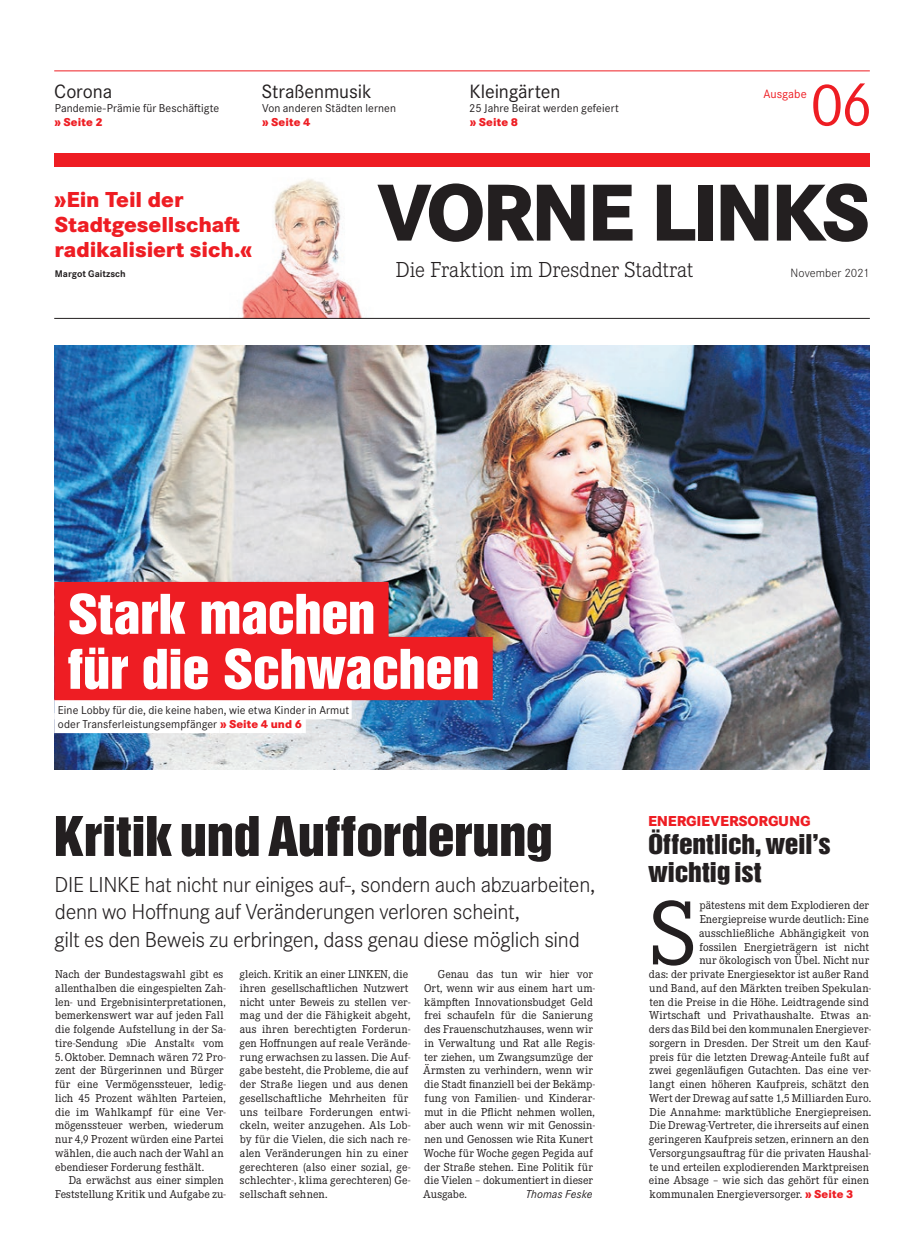
<style>
.page{position:relative;width:922px;height:1258px;background:#fff}
.page>*{position:absolute;margin:0;border:0;box-sizing:border-box;transform-origin:0 0}
.t1{font:94.38px "Corporate E Pro";color:#231f20}
.t2{font:800 83.75px "Corporate S Pro";letter-spacing:-.045em;color:#231f20;scale:.95 1}
.t3{font:62.5px "Corporate E Pro";color:#ee1d23}
.t4{font:50px/55px "Helvetica Inserat";letter-spacing:-.01em;color:#fff;scale:1.1 1}
.t5{font:50px "Helvetica Inserat";letter-spacing:-.01em;color:#231f20;scale:1.1 1}
.t6{font:25px/27.5px "Helvetica Inserat";letter-spacing:-.01em;color:#231f20;scale:1.1 1}
.t7{font:300 22.5px/27.5px "Corporate S Pro";letter-spacing:-.015em;color:#231f20}
.t8{font:800 22.5px/25px "Corporate S Pro";letter-spacing:-.005em;color:#ee1d23}
.t9{font:300 22.5px "Corporate E Pro";color:#231f20}
.t10{font:20px "Corporate S Pro";letter-spacing:-.005em;color:#231f20}
.t11{font:800 15px "Corporate S Pro";letter-spacing:-.015em;color:#ee1d23}
.t12{font:300 12.5px "Corporate S Pro";letter-spacing:.005em;color:#231f20}
.t13{font:12.5px "Corporate S Pro";letter-spacing:.005em;color:#ee1d23}
.t14{font:11.88px/13.8px "Corporate E Pro";letter-spacing:.005em;color:#231f20}
.t15{font:11.88px/13.8px "Corporate S Pro";letter-spacing:.005em;color:#231f20}
.t16{font:800 11.88px "Corporate S Pro";letter-spacing:.01em;color:#ee1d23}
.t17{font:italic 11.88px "Corporate S Pro";letter-spacing:.005em;color:#231f20}
.t18{font:700 10px "Corporate S Pro";color:#231f20}
.s1{font-weight:800;color:#ee1d23}
.s2{font-family:"Corporate S Pro";font-weight:800;color:#ee1d23}
</style>
<div class="page">
<hr style="left:54px;top:71px;width:815px;height:1px;background:#ee1d23">
<img style="left:230px;top:179px;width:151px;height:139px">
<img style="left:54px;top:346px;width:815px;height:423px">
<div style="left:54px;top:153px;width:815px;height:14px;background:#ee1d23"></div>
<hr style="left:54px;top:318px;width:815px;height:1px;background:#231f20">
<div style="left:54px;top:699px;width:297px;height:20px;background:#fff"></div>
<div style="left:54px;top:713px;width:166px;height:20px;background:#fff"></div>
<div style="left:220px;top:713px;width:82px;height:20px;background:#fff"></div>
<hr style="left:302px;top:713px;width:4px;height:20px;background:#fff">
<div style="left:54px;top:582px;width:334px;height:63px;background:#ee1d23"></div>
<div style="left:54px;top:637px;width:438px;height:63px;background:#ee1d23"></div>
<h3 class="t10" style="left:54px;top:77px;width:59px">Corona</h3>
<p class="t15" style="left:55px;top:100px;width:166px">Pandemie-Prämie für Beschäftigte</p>
<p class="t16" style="left:54px;top:112px;width:50px">» Seite 2</p>
<h3 class="t10" style="left:261px;top:77px;width:112px">Straßenmusik</h3>
<p class="t15" style="left:262px;top:100px;width:135px">Von anderen Städten lernen</p>
<p class="t16" style="left:262px;top:112px;width:50px">» Seite 4</p>
<h3 class="t10" style="left:469px;top:77px;width:92px">Kleingärten</h3>
<p class="t15" style="left:469px;top:100px;width:151px">25 Jahre Beirat werden gefeiert</p>
<p class="t16" style="left:469px;top:112px;width:50px">» Seite 8</p>
<h3 class="t3" style="left:811px;top:63px;width:63px">06</h3>
<p class="t13" style="left:763px;top:85px;width:45px">Ausgabe</p>
<h3 class="t8" style="left:54px;top:185px;width:201px">»Ein Teil der<br>Stadtgesellschaft radikalisiert sich.«</h3>
<p class="t18" style="left:55px;top:266px;width:72px">Margot Gaitzsch</p>
<h2 class="t2" style="left:377px;top:145px;width:519px">VORNE LINKS</h2>
<h3 class="t9" style="left:396px;top:255px;width:299px">Die Fraktion im Dresdner Stadtrat</h3>
<p class="t12" style="left:790px;top:264px;width:81px">November 2021</p>
<h3 class="t4" style="left:68px;top:588px;width:376px">Stark machen<br>für die Schwachen</h3>
<p class="t15" style="left:58px;top:703px;width:292px">Eine Lobby für die, die keine haben, wie etwa Kinder in Armut oder Transferleistungsempfänger <span class="s1">» Seite 4 und 6</span></p>
<h3 class="t5" style="left:54px;top:806px;width:455px">Kritik und Aufforderung</h3>
<h3 class="t7" style="left:54px;top:869px;width:542px">DIE LINKE hat nicht nur einiges auf-, sondern auch abzuarbeiten, denn wo Hoffnung auf Veränderungen verloren scheint,<br>gilt es den Beweis zu erbringen, dass genau diese möglich sind</h3>
<p class="t14" style="left:55px;top:967px;width:172px">Nach der Bundestagswahl gibt es allenthalben die eingespielten Zah&shy;len- und Ergebnisinterpretationen, bemerkenswert war auf jeden Fall die folgende Aufstellung in der Sa&shy;tire-Sendung »Die Anstalt« vom 5.Oktober. Demnach wären 72 Pro&shy;zent der Bürgerinnen und Bürger für eine Vermögenssteuer, ledig&shy;lich 45 Prozent wählten Parteien, die im Wahlkampf für eine Ver&shy;mögenssteuer werben, wiederum nur 4,9 Prozent würden eine Partei wählen, die auch nach der Wahl an ebendieser Forderung festhält.</p>
<p class="t14" style="left:55px;top:1173px;width:172px;text-align:right">Da erwächst aus einer simplen<br>Feststellung Kritik und Aufgabe zu-</p>
<p class="t14" style="left:239px;top:967px;width:172px">gleich. Kritik an einer LINKEN, die ihren gesellschaftlichen Nutzwert nicht unter Beweis zu stellen ver&shy;mag und der die Fähigkeit abgeht, aus ihren berechtigten Forderun&shy;gen Hoffnungen auf reale Verände&shy;rung erwachsen zu lassen. Die Auf&shy;gabe besteht, die Probleme, die auf der Straße liegen und aus denen gesellschaftliche Mehrheiten für uns teilbare Forderungen entwi&shy;ckeln, weiter anzugehen. Als Lob&shy;by für die Vielen, die sich nach re&shy;alen Veränderungen hin zu einer gerechteren (also einer sozial, ge&shy;schlechter-, klima gerechteren) Ge&shy;sellschaft sehnen.</p>
<p class="t14" style="left:423px;top:967px;width:173px;text-indent:15px">Genau das tun wir hier vor<br>Ort, wenn wir aus einem hart um&shy;kämpften Innovationsbudget Geld frei schaufeln für die Sanierung des Frauenschutzhauses, wenn wir in Verwaltung und Rat alle Regis&shy;ter ziehen, um Zwangsumzüge der<br>Ärmsten zu verhindern, wenn wir die Stadt finanziell bei der Bekämp&shy;fung von Familien- und Kinderar&shy;mut in die Pflicht nehmen wollen, aber auch wenn wir mit Genossin&shy;nen und Genossen wie Rita Kunert<br>Woche für Woche gegen Pegida auf der Straße stehen. Eine Politik für die Vielen – dokumentiert in dieser<br>Ausgabe.</p>
<p class="t17" style="left:525px;top:1186px;width:68px">Thomas Feske</p>
<p class="t11" style="left:648px;top:809px;width:164px">ENERGIEVERSORGUNG</p>
<h3 class="t6" style="left:648px;top:831px;width:167px">Öffentlich, weil’s wichtig ist</h3>
<h1 class="t1" style="left:650px;top:869px;width:47px">S</h1>
<p class="t14" style="left:699px;top:898px;width:171px">pätestens mit dem Explodieren der</p>
<p class="t14" style="left:699px;top:912px;width:171px">Energiepreise wurde deutlich: Eine</p>
<p class="t14" style="left:699px;top:925px;width:171px">ausschließliche Abhängigkeit von</p>
<p class="t14" style="left:699px;top:939px;width:171px">fossilen Energieträgern ist nicht</p>
<p class="t14" style="left:699px;top:953px;width:171px">nur ökologisch von Übel. Nicht nur</p>
<p class="t14" style="left:648px;top:967px;width:221px">das: der private Energiesektor ist außer Rand</p>
<p class="t14" style="left:649px;top:980px;width:223px">und Band, auf den Märkten treiben Spekulan-</p>
<p class="t14" style="left:649px;top:994px;width:221px">ten die Preise in die Höhe. Leidtragende sind</p>
<p class="t14" style="left:649px;top:1008px;width:223px">Wirtschaft und Privathaushalte. Etwas an-</p>
<p class="t14" style="left:648px;top:1022px;width:224px">ders das Bild bei den kommunalen Energiever-</p>
<p class="t14" style="left:649px;top:1035px;width:223px">sorgern in Dresden. Der Streit um den Kauf-</p>
<p class="t14" style="left:649px;top:1049px;width:221px">preis für die letzten Drewag-Anteile fußt auf</p>
<p class="t14" style="left:649px;top:1063px;width:223px">zwei gegenläufigen Gutachten. Das eine ver-</p>
<p class="t14" style="left:649px;top:1077px;width:221px">langt einen höheren Kaufpreis, schätzt den</p>
<p class="t14" style="left:649px;top:1090px;width:224px">Wert der Drewag auf satte 1,5 Milliarden Euro.</p>
<p class="t14" style="left:649px;top:1104px;width:223px">Die Annahme: marktübliche Energiepreisen.</p>
<p class="t14" style="left:649px;top:1118px;width:221px">Die Drewag-Vertreter, die ihrerseits auf einen</p>
<p class="t14" style="left:648px;top:1132px;width:221px">geringeren Kaufpreis setzen, erinnern an den</p>
<p class="t14" style="left:649px;top:1145px;width:223px">Versorgungsauftrag für die privaten Haushal-</p>
<p class="t14" style="left:649px;top:1159px;width:221px">te und erteilen explodierenden Marktpreisen</p>
<p class="t14" style="left:648px;top:1173px;width:221px">eine Absage – wie sich das gehört für einen</p>
<p class="t14" style="left:649px;top:1187px;width:205px">kommunalen Energieversorger. <span class="s2">» Seite 3</span></p>
</div>
